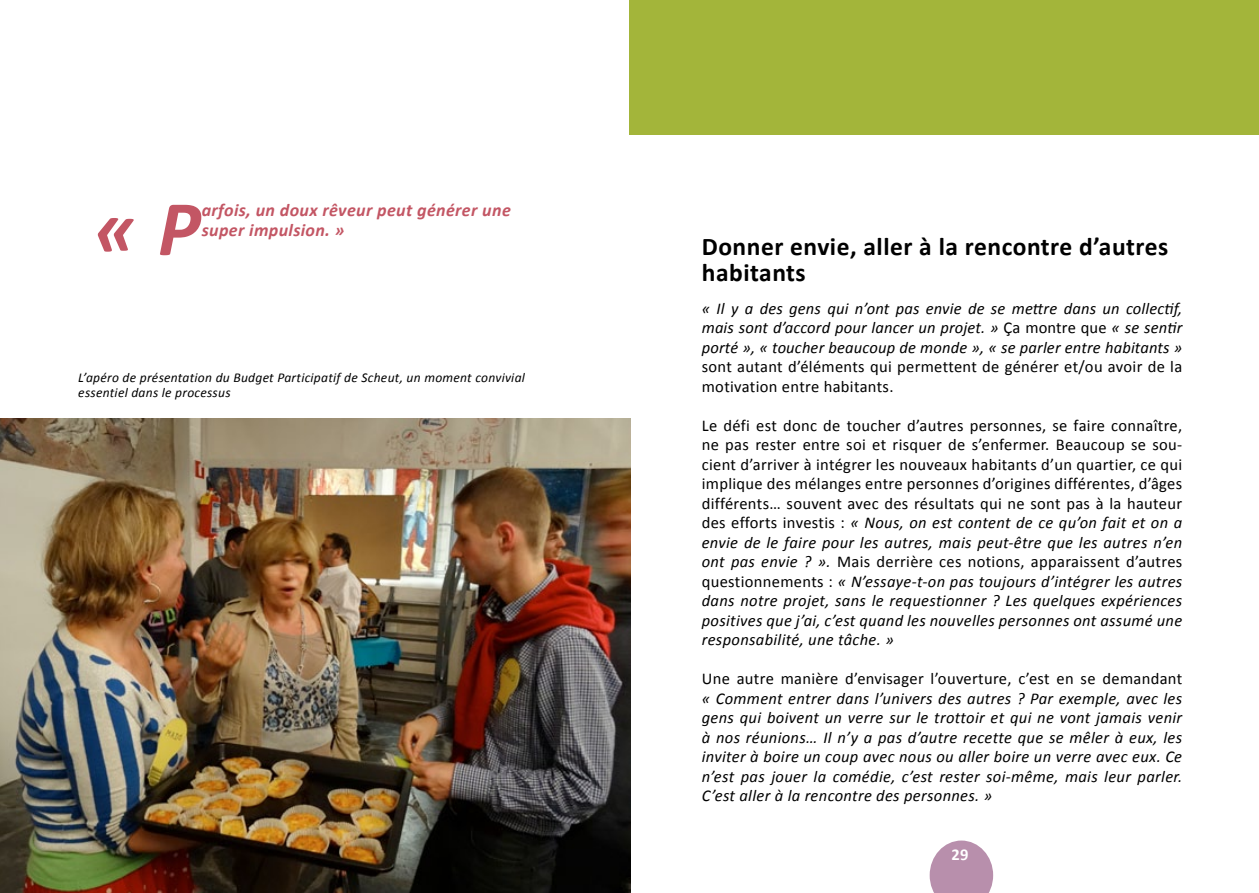
<style>
.page{position:relative;width:1259px;height:893px;background:#fff}
.page>*{position:absolute;margin:0;border:0;box-sizing:border-box;transform-origin:0 0}
.t1{font:italic 700 79.5px "Calibri";color:#c35664}
.t2{font:700 25.5px/25.5px "Calibri";letter-spacing:.02em;color:#000}
.t3{font:italic 700 18px/19.5px "Calibri";letter-spacing:.02em;color:#c35664}
.t4{font:16.5px/19.5px "Calibri";letter-spacing:.02em;color:#000}
.t5{font:italic 16.5px/19.5px "Calibri";letter-spacing:.01em;color:#000;text-align:justify}
.t6{font:700 16.5px "Calibri";color:#fff}
.t7{font:italic 13.5px/15px "Calibri";letter-spacing:.02em;color:#000}
.s1{font-style:normal}
.s2{font-style:italic}
</style>
<div class="page">
<svg style="left:929px;top:840px;width:64px;height:53px"></svg>
<div style="left:629px;top:0;width:630px;height:135px;background:#a3b53a"></div>
<img style="left:0;top:418px;width:631px;height:475px">
<h1 class="t1" style="left:94px;top:178px;width:108px">« P</h1>
<p class="t3" style="left:202px;top:200px;width:311px">arfois, un doux rêveur peut générer une super impulsion. »</p>
<p class="t7" style="left:78px;top:370px;width:448px">L’apéro de présentation du Budget Participatif de Scheut, un moment convivial essentiel dans le processus</p>
<h2 class="t2" style="left:702px;top:234px;width:468px">Donner envie, aller à la rencontre d’autres habitants</h2>
<p class="t5" style="left:702px;top:298px;width:482px">« Il y a des gens qui n’ont pas envie de se mettre dans un collectif, mais sont d’accord pour lancer un projet. » <span class="s1">Ça montre que</span> « se sentir porté », « toucher beaucoup de monde », « se parler entre habitants »</p>
<p class="t4" style="left:702px;top:357px;width:482px">sont autant d’éléments qui permettent de générer et/ou avoir de la motivation entre habitants.</p>
<p class="t4" style="left:702px;top:415px;width:482px;text-align:justify">Le défi est donc de toucher d’autres personnes, se faire connaître, ne pas rester entre soi et risquer de s’enfermer. Beaucoup se sou&shy;cient d’arriver à intégrer les nouveaux habitants d’un quartier, ce qui implique des mélanges entre personnes d’origines différentes, d’âges différents… souvent avec des résultats qui ne sont pas à la hauteur des efforts investis : <span class="s2">« Nous, on est content de ce qu’on fait et on a envie de le faire pour les autres, mais peut-être que les autres n’en ont pas envie ? ».</span> Mais derrière ces notions, apparaissent d’autres questionnements : <span class="s2">« N’essaye-t-on pas toujours d’intégrer les autres dans notre projet, sans le requestionner ? Les quelques expériences positives que j’ai, c’est quand les nouvelles personnes ont assumé une responsabilité, une tâche. »</span></p>
<p class="t4" style="left:702px;top:669px;width:482px">Une autre manière d’envisager l’ouverture, c’est en se demandant</p>
<p class="t5" style="left:702px;top:688px;width:482px">« Comment entrer dans l’univers des autres ? Par exemple, avec les gens qui boivent un verre sur le trottoir et qui ne vont jamais venir à nos réunions… Il n’y a pas d’autre recette que se mêler à eux, les inviter à boire un coup avec nous ou aller boire un verre avec eux. Ce n’est pas jouer la comédie, c’est rester soi-même, mais leur parler.<br>C’est aller à la rencontre des personnes. »</p>
<p class="t6" style="left:951px;top:844px;width:19px">29</p>
</div>
